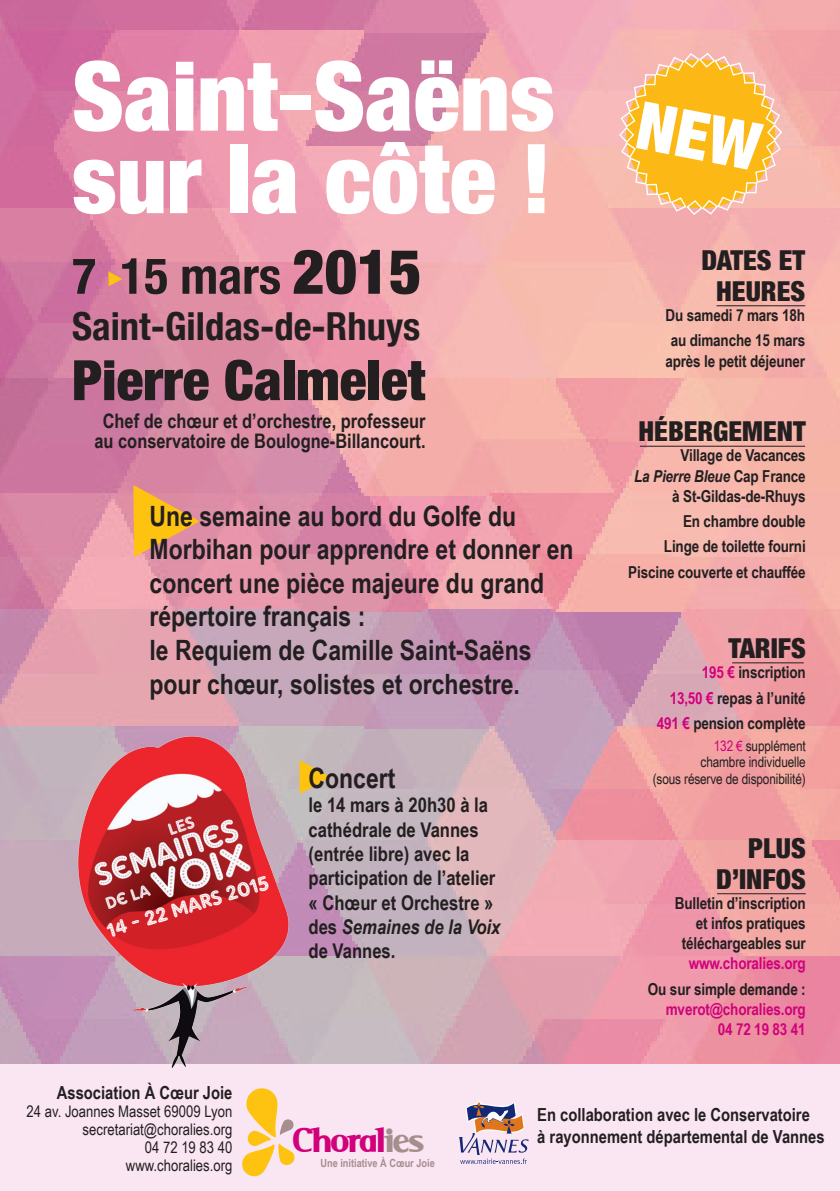
<style>
.page{position:relative;width:840px;height:1191px;background:#fff}
.page>*{position:absolute;margin:0;border:0;box-sizing:border-box;transform-origin:0 0}
.t1{font:900 condensed 96.4px "Helvetica Neue";color:#fff}
.t2{font:900 condensed 55.8px "Helvetica Neue";color:#231f20}
.t3{font:700 condensed 50px "Helvetica Neue";color:#231f20}
.t4{font:700 condensed 38.6px "Helvetica Neue";color:#231f20}
.t5{font:900 37px "Serif";letter-spacing:.005em;color:#d1017c}
.t6{font:700 28px/33.6px "Arial Narrow";color:#231f20}
.t7{font:900 condensed 27.4px/31px "Helvetica Neue";color:#231f20;text-align:center}
.t8{font:700 20.2px/24.4px "Arial Narrow";color:#231f20}
.t9{font:20.2px "Adam Gorry Lights";color:#fff}
.t10{font:700 20px/20px "Arial Narrow";color:#231f20;text-align:center}
.t11{font:700 18px/21.6px "Arial Narrow";color:#231f20}
.t12{font:700 16.4px/25.4px "Arial Narrow";letter-spacing:-.01em;color:#231f20;text-align:right}
.t13{font:700 16.4px/20.2px "Arial Narrow";letter-spacing:-.01em;color:#d0017b;text-align:right}
.t14{font:16px/18px "Arial Narrow";color:#231f20;text-align:right}
.t15{font:14.4px/16.4px "Arial Narrow";letter-spacing:-.01em;color:#231f20;text-align:right}
.t16{font:700 11.2px "Arial Narrow";color:#a68d8e}
.s1{font-weight:900;font-size:62px}
.s2{font-style:italic}
.s3{color:#d0017b}
.s4{color:#a68d8e}
</style>
<div class="page">
<div style="left:0;top:1056px;width:839px;height:135px;background:#fae6f2"></div>
<img style="left:0;top:0;width:839px;height:1063px">
<svg style="left:459px;top:1100px;width:69px;height:64px"></svg>
<img style="left:9px;top:660px;width:328px;height:408px">
<svg style="left:242px;top:1088px;width:53px;height:89px"></svg>
<svg style="left:299px;top:760px;width:31px;height:34px"></svg>
<svg style="left:133px;top:485px;width:66px;height:72px;background:#eda65a"></svg>
<svg style="left:108px;top:271px;width:14px;height:15px"></svg>
<hr style="left:716px;top:305px;width:88px;height:1px;background:#231f20">
<hr style="left:716px;top:893px;width:89px;height:1px;background:#231f20">
<hr style="left:731px;top:662px;width:72px;height:1px;background:#231f20">
<hr style="left:639px;top:446px;width:165px;height:1px;background:#231f20">
<svg style="left:617px;top:52px;width:165px;height:164px;background:#fabb55"></svg>
<h1 class="t1" style="left:72px;top:37px;width:484px">SAINT-SAËNS</h1>
<h1 class="t1" style="left:72px;top:119px;width:480px">SUR LA CÔTE !</h1>
<h3 class="t3" style="left:72px;top:246px;width:351px">7 15 mars <span class="s1">2015</span></h3>
<h3 class="t4" style="left:72px;top:303px;width:349px">Saint-Gildas-de-Rhuys</h3>
<h2 class="t2" style="left:72px;top:346px;width:354px">PIERRE CALMELET</h2>
<p class="t10" style="left:94px;top:410px;width:332px">Chef de chœur et d’orchestre, professeur au conservatoire de Boulogne-Billancourt.</p>
<h3 class="t6" style="left:149px;top:497px;width:425px">Une semaine au bord du Golfe du<br>Morbihan pour apprendre et donner en concert une pièce majeure du grand répertoire français :<br>le Requiem de Camille Saint-Saëns pour chœur, solistes et orchestre.</h3>
<p class="t9" style="left:104px;top:919px;width:170px;rotate:-17deg">14 - 22 mars 2015</p>
<h3 class="t6" style="left:308px;top:760px;width:88px">Concert</h3>
<p class="t8" style="left:308px;top:792px;width:193px">le 14 mars à 20h30 à la cathédrale de Vannes (entrée libre) avec la participation de l’atelier « Chœur et Orchestre » des <span class="s2">Semaines de la Voix </span>de Vannes.</p>
<h3 class="t7" style="left:701px;top:244px;width:105px">DATES ET<br>HEURES</h3>
<p class="t12" style="left:665px;top:302px;width:141px;text-align:center">Du samedi 7 mars 18h au dimanche 15 mars</p>
<p class="t12" style="left:665px;top:347px;width:141px">après le petit déjeuner</p>
<h3 class="t7" style="left:638px;top:415px;width:169px">HÉBERGEMENT</h3>
<p class="t12" style="left:633px;top:445px;width:173px;line-height:20.2px">Village de Vacances<br><span class="s2">La Pierre Bleue</span> Cap France à St-Gildas-de-Rhuys</p>
<p class="t12" style="left:628px;top:508px;width:179px">En chambre double<br>Linge de toilette fourni<br>Piscine couverte et chauffée</p>
<h3 class="t7" style="left:728px;top:632px;width:77px">TARIFS</h3>
<p class="t12" style="left:656px;top:659px;width:150px"><span class="s3">195 €</span> inscription<br><span class="s3">13,50 €</span> repas à l’unité<br><span class="s3">491 €</span> pension complète</p>
<p class="t15" style="left:652px;top:737px;width:154px"><span class="s3">132 €</span> supplément<br>chambre individuelle<br>(sous réserve de disponibilité)</p>
<h3 class="t7" style="left:715px;top:832px;width:89px;text-align:right">PLUS<br>D’INFOS</h3>
<p class="t12" style="left:674px;top:892px;width:132px;line-height:20.2px">Bulletin d’inscription et infos pratiques téléchargeables sur</p>
<p class="t13" style="left:688px;top:952px;width:118px">www.choralies.org</p>
<p class="t12" style="left:647px;top:975px;width:159px">Ou sur simple demande :</p>
<p class="t13" style="left:665px;top:998px;width:141px">mverot@choralies.org<br>04 72 19 83 41</p>
<p class="t11" style="left:57px;top:1080px;width:177px">Association à Cœur Joie</p>
<p class="t14" style="left:26px;top:1101px;width:207px">24 av. Joannes Masset 69009 Lyon secretariat@choralies.org<br>04 72 19 83 40<br>www.choralies.org</p>
<h3 class="t5" style="left:293px;top:1119px;width:131px">Choral<span class="s4">ies</span></h3>
<p class="t16" style="left:320px;top:1154px;width:116px">Une initiative à Cœur Joie</p>
<p class="t11" style="left:537px;top:1103px;width:289px">En collaboration avec le Conservatoire<br>à rayonnement départemental de Vannes</p>
</div>
